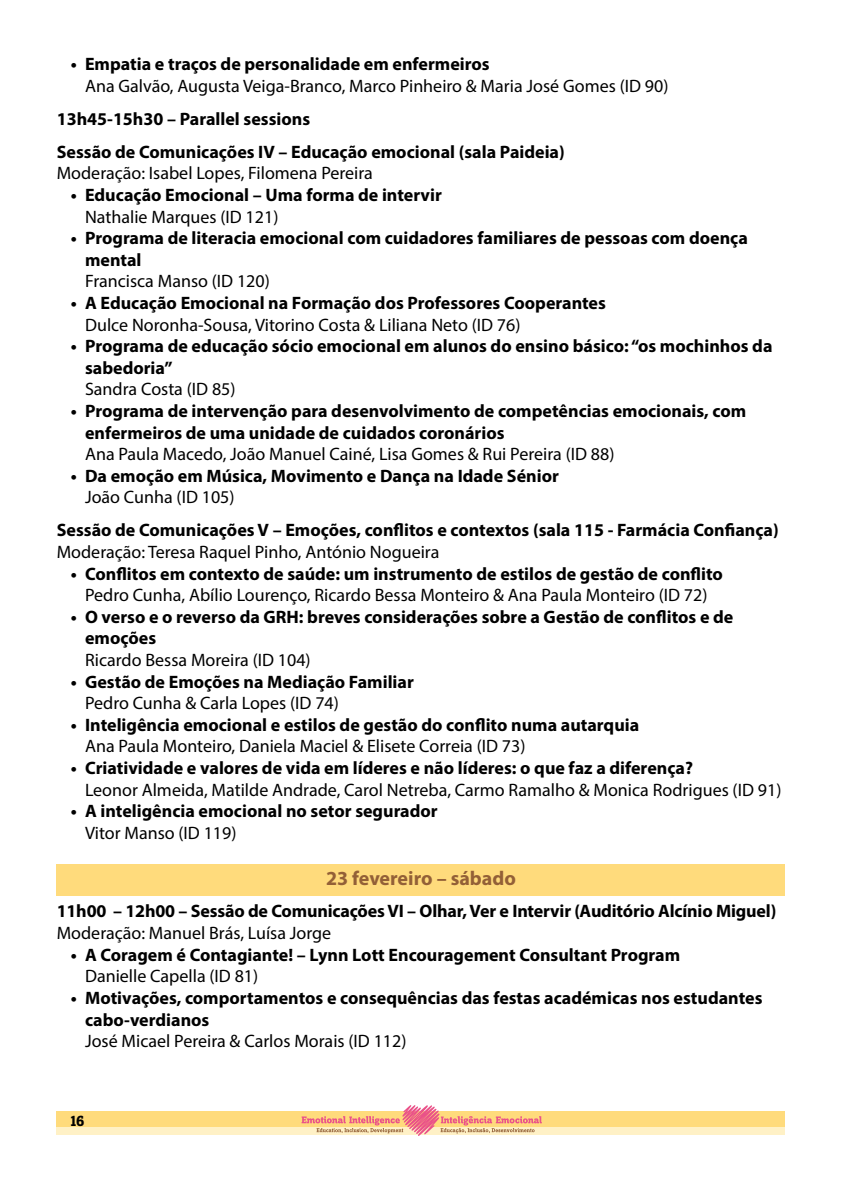
<style>
.page{position:relative;width:842px;height:1191px;background:#fff}
.page>*{position:absolute;margin:0;border:0;box-sizing:border-box;transform-origin:0 0}
.t1{font:700 20px "Myriad Pro";color:#936037}
.t2{font:700 18px/21.6px "Myriad Pro";color:#000}
.t3{font:18px "Myriad Pro";color:#000}
.t4{font:700 16px "Zine Slab Dis";color:#000}
</style>
<div class="page">
<div style="left:57px;top:1111px;width:728px;height:23px;background:#ffdb7c"></div>
<div style="left:57px;top:1126px;width:728px;height:8px;background:#fff1c6"></div>
<svg style="left:302px;top:1105px;width:240px;height:30px"></svg>
<div style="left:57px;top:864px;width:728px;height:31px;background:#ffdb7c"></div>
<p class="t2" style="left:71px;top:53px;width:420px">• Empatia e traços de personalidade em enfermeiros</p>
<p class="t3" style="left:85px;top:75px;width:585px">Ana Galvão, Augusta Veiga-Branco, Marco Pinheiro &amp; Maria José Gomes (ID 90)</p>
<p class="t2" style="left:57px;top:102px;width:510px;line-height:33px">13h45-15h30 – Parallel sessions<br>Sessão de Comunicações IV – Educação emocional (sala Paideia)</p>
<p class="t3" style="left:57px;top:162px;width:318px">Moderação: Isabel Lopes, Filomena Pereira</p>
<p class="t2" style="left:71px;top:183px;width:373px">• Educação Emocional – Uma forma de intervir</p>
<p class="t3" style="left:85px;top:205px;width:195px">Nathalie Marques (ID 121)</p>
<p class="t2" style="left:85px;top:227px;width:664px;text-indent:-14px">• Programa de literacia emocional com cuidadores familiares de pessoas com doença mental</p>
<p class="t3" style="left:85px;top:270px;width:186px">Francisca Manso (ID 120)</p>
<p class="t2" style="left:71px;top:291px;width:537px">• A Educação Emocional na Formação dos Professores Cooperantes</p>
<p class="t3" style="left:85px;top:313px;width:437px">Dulce Noronha-Sousa, Vitorino Costa &amp; Liliana Neto (ID 76)</p>
<p class="t2" style="left:85px;top:335px;width:689px;text-indent:-14px">• Programa de educação sócio emocional em alunos do ensino básico: “os mochinhos da sabedoria”</p>
<p class="t3" style="left:85px;top:378px;width:152px">Sandra Costa (ID 85)</p>
<p class="t2" style="left:85px;top:399px;width:663px;text-indent:-14px">• Programa de intervenção para desenvolvimento de competências emocionais, com enfermeiros de uma unidade de cuidados coronários</p>
<p class="t3" style="left:85px;top:443px;width:531px">Ana Paula Macedo, João Manuel Cainé, Lisa Gomes &amp; Rui Pereira (ID 88)</p>
<p class="t2" style="left:71px;top:464px;width:490px">• Da emoção em Música, Movimento e Dança na Idade Sénior</p>
<p class="t3" style="left:85px;top:486px;width:151px">João Cunha (ID 105)</p>
<p class="t2" style="left:57px;top:519px;width:723px">Sessão de Comunicações V – Emoções, conflitos e contextos (sala 115 - Farmácia Confiança)</p>
<p class="t3" style="left:57px;top:541px;width:384px">Moderação: Teresa Raquel Pinho, António Nogueira</p>
<p class="t2" style="left:71px;top:562px;width:654px">• Conflitos em contexto de saúde: um instrumento de estilos de gestão de conflito</p>
<p class="t3" style="left:85px;top:584px;width:624px">Pedro Cunha, Abílio Lourenço, Ricardo Bessa Monteiro &amp; Ana Paula Monteiro (ID 72)</p>
<p class="t2" style="left:85px;top:605px;width:650px;text-indent:-14px">• O verso e o reverso da GRH: breves considerações sobre a Gestão de conflitos e de emoções</p>
<p class="t3" style="left:85px;top:649px;width:227px">Ricardo Bessa Moreira (ID 104)</p>
<p class="t2" style="left:71px;top:670px;width:345px">• Gestão de Emoções na Mediação Familiar</p>
<p class="t3" style="left:85px;top:692px;width:255px">Pedro Cunha &amp; Carla Lopes (ID 74)</p>
<p class="t2" style="left:71px;top:713px;width:570px">• Inteligência emocional e estilos de gestão do conflito numa autarquia</p>
<p class="t3" style="left:85px;top:735px;width:442px">Ana Paula Monteiro, Daniela Maciel &amp; Elisete Correia (ID 73)</p>
<p class="t2" style="left:71px;top:756px;width:624px">• Criatividade e valores de vida em líderes e não líderes: o que faz a diferença?</p>
<p class="t3" style="left:85px;top:778px;width:698px">Leonor Almeida, Matilde Andrade, Carol Netreba, Carmo Ramalho &amp; Monica Rodrigues (ID 91)</p>
<p class="t2" style="left:71px;top:800px;width:369px">• A inteligência emocional no setor segurador</p>
<p class="t3" style="left:85px;top:821px;width:153px">Vitor Manso (ID 119)</p>
<p class="t1" style="left:326px;top:864px;width:191px">23 fevereiro – sábado</p>
<p class="t2" style="left:57px;top:900px;width:721px">11h00 – 12h00 – Sessão de Comunicações VI – Olhar, Ver e Intervir (Auditório Alcínio Miguel)</p>
<p class="t3" style="left:57px;top:922px;width:276px">Moderação: Manuel Brás, Luísa Jorge</p>
<p class="t2" style="left:71px;top:943px;width:611px">• A Coragem é Contagiante! – Lynn Lott Encouragement Consultant Program</p>
<p class="t3" style="left:85px;top:965px;width:175px">Danielle Capella (ID 81)</p>
<p class="t2" style="left:85px;top:986px;width:679px;text-indent:-14px">• Motivações, comportamentos e consequências das festas académicas nos estudantes cabo-verdianos</p>
<p class="t3" style="left:85px;top:1030px;width:323px">José Micael Pereira &amp; Carlos Morais (ID 112)</p>
<p class="t4" style="left:71px;top:1112px;width:15px">16</p>
</div>
